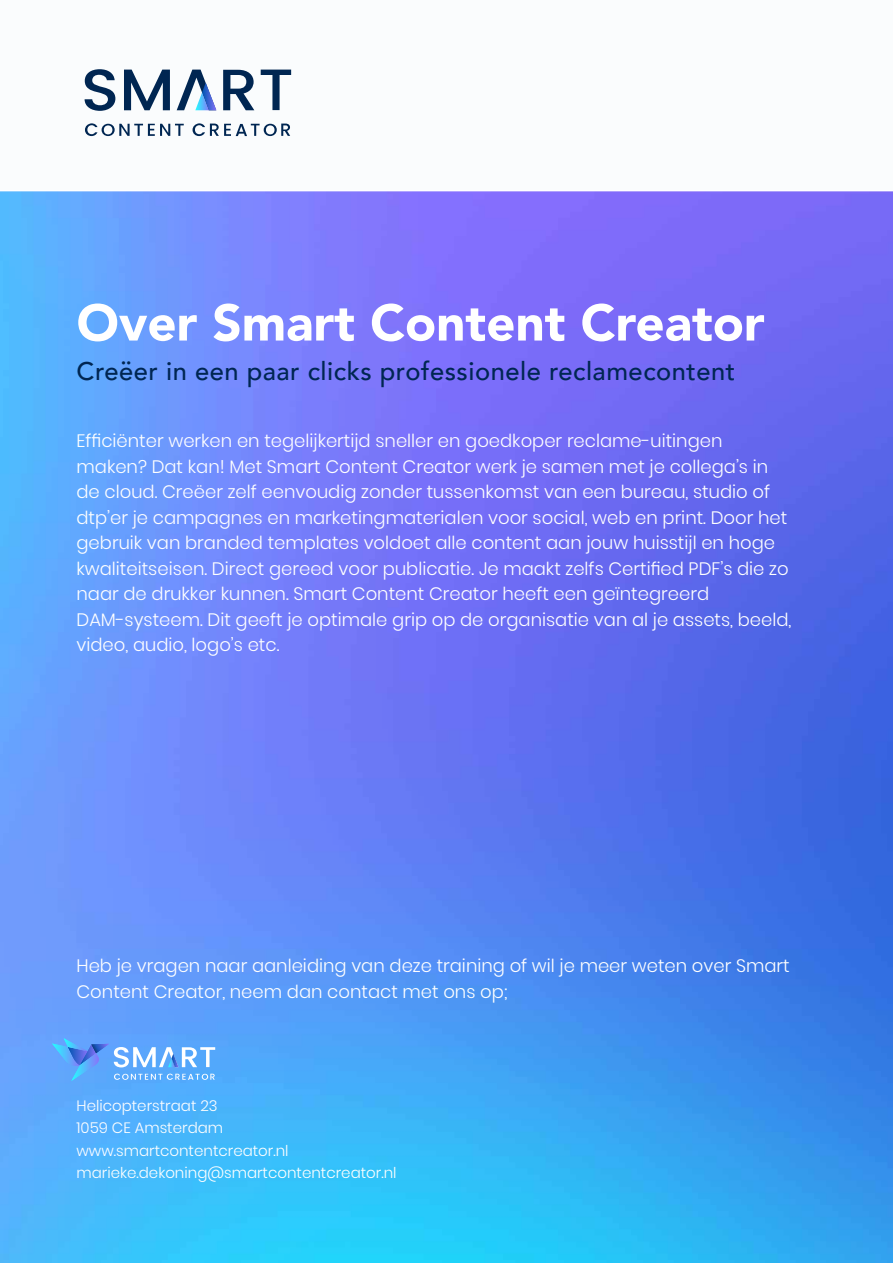
<style>
.page{position:relative;width:893px;height:1263px;background:#fff}
.page>*{position:absolute;margin:0;border:0;box-sizing:border-box;transform-origin:0 0}
.t1{font:900 51px "Avenir";color:#fff}
.t2{font:500 25.5px "Avenir";letter-spacing:.02em;color:#002652}
.t3{font:300 18px/25.5px "Poppins";color:#fff}
.t4{font:300 15px/22.5px "Poppins";color:#fff}
</style>
<div class="page">
<img style="left:0;top:191px;width:893px;height:1072px">
<svg style="left:85px;top:123px;width:205px;height:13px"></svg>
<svg style="left:85px;top:69px;width:206px;height:42px"></svg>
<svg style="left:52px;top:1038px;width:163px;height:43px;background:#6eaff9"></svg>
<h1 class="t1" style="left:77px;top:279px;width:690px">Over Smart Content Creator</h1>
<h2 class="t2" style="left:77px;top:349px;width:660px">Creëer in een paar clicks professionele reclamecontent</h2>
<p class="t3" style="left:77px;top:428px;width:716px">Efficiënter werken en tegelijkertijd sneller en goedkoper reclame-uitingen maken? Dat kan! Met Smart Content Creator werk je samen met je collega’s in de cloud. Creëer zelf eenvoudig zonder tussenkomst van een bureau, studio of dtp’er je campagnes en marketingmaterialen voor social, web en print. Door het gebruik van branded templates voldoet alle content aan jouw huisstijl en hoge kwaliteitseisen. Direct gereed voor publicatie. Je maakt zelfs Certified PDF’s die zo naar de drukker kunnen. Smart Content Creator heeft een geïntegreerd DAM-systeem. Dit geeft je optimale grip op de organisatie van al je assets, beeld, video, audio, logo’s etc.</p>
<p class="t3" style="left:77px;top:953px;width:715px">Heb je vragen naar aanleiding van deze training of wil je meer weten over Smart<br>Content Creator, neem dan contact met ons op;</p>
<p class="t4" style="left:77px;top:1094px;width:322px">Helicopterstraat 23<br>1059 CE Amsterdam www.smartcontentcreator.nl marieke.dekoning@smartcontentcreator.nl</p>
</div>
